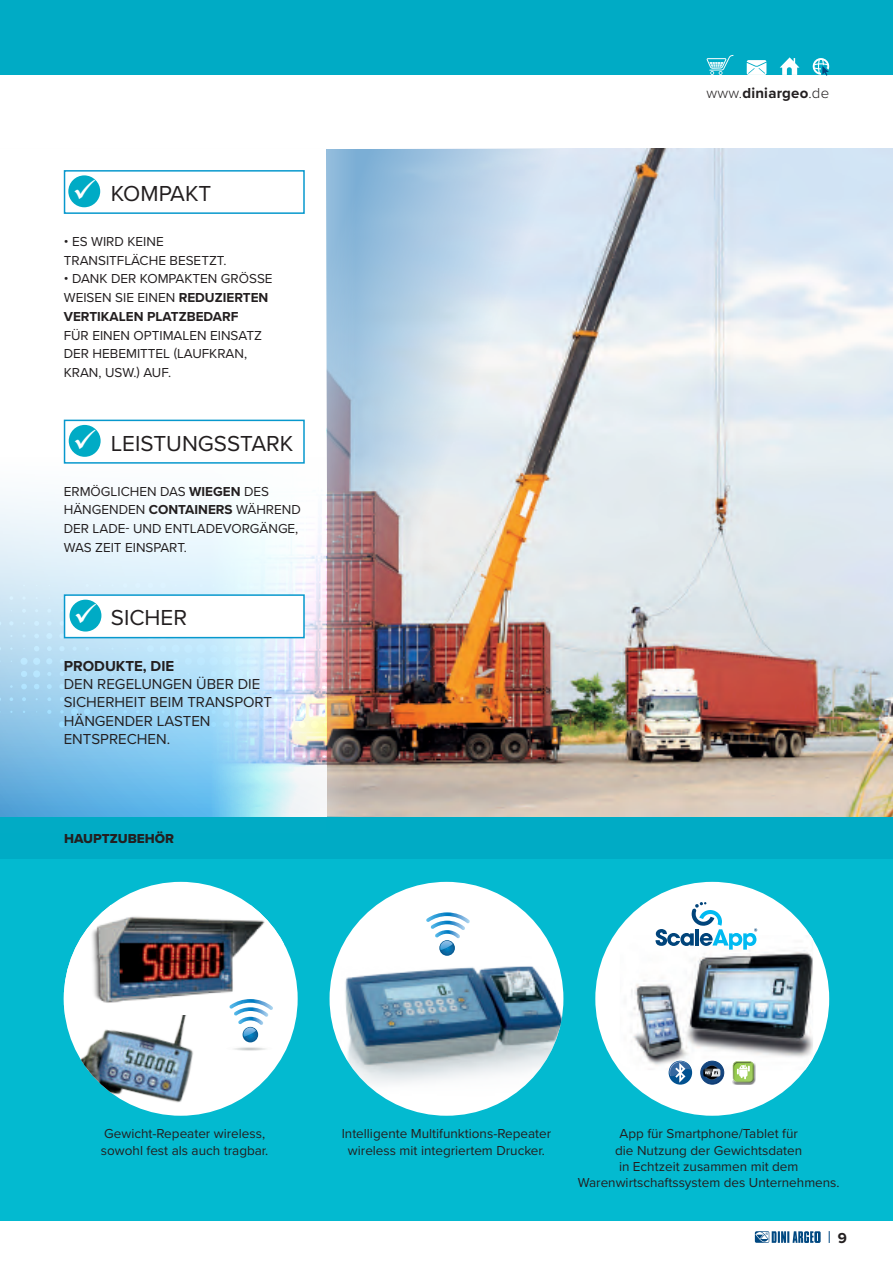
<style>
.page{position:relative;width:893px;height:1263px;background:#fff}
.page>*{position:absolute;margin:0;border:0;box-sizing:border-box;transform-origin:0 0}
.t1{font:22.5px "Proxima Nova";color:#231f20}
.t2{font:15px/18px "Proxima Nova";color:#231f20}
.t3{font:700 15px "Proxima Nova";color:#231f20}
.t4{font:13.5px/18.8px "Proxima Nova";color:#231f20}
.t5{font:13.5px "Proxima Nova Extrabld";color:#231f20}
.s1{font-weight:700}
.s2{font-weight:300}
</style>
<div class="page">
<div style="left:0;top:0;width:893px;height:75px;background:#00abc5"></div>
<svg style="left:829px;top:1231px;width:1px;height:12px"></svg>
<svg style="left:755px;top:1231px;width:66px;height:12px"></svg>
<svg style="left:813px;top:58px;width:16px;height:18px"></svg>
<svg style="left:780px;top:57px;width:19px;height:18px"></svg>
<svg style="left:747px;top:60px;width:19px;height:15px"></svg>
<svg style="left:707px;top:55px;width:27px;height:20px"></svg>
<div style="left:0;top:857px;width:893px;height:363px;background:#03bad0"></div>
<div style="left:0;top:816px;width:893px;height:43px;background:#00abc5"></div>
<hr style="left:0;top:816px;width:1px;height:404px;background:#dcdddf">
<div style="left:64px;top:882px;width:234px;height:234px;background:#fff;border-radius:50%"></div>
<img style="left:81px;top:1015px;width:139px;height:100px">
<img style="left:76px;top:905px;width:196px;height:98px">
<div style="left:595px;top:882px;width:234px;height:234px;background:#fff;border-radius:50%"></div>
<img style="left:631px;top:935px;width:182px;height:135px">
<svg style="left:656px;top:902px;width:101px;height:47px"></svg>
<svg style="left:669px;top:1061px;width:23px;height:23px"></svg>
<svg style="left:669px;top:1061px;width:22px;height:22px"></svg>
<svg style="left:700px;top:1061px;width:24px;height:24px"></svg>
<div style="left:701px;top:1061px;width:23px;height:23px;background:#14467f;border-radius:50%"></div>
<div style="left:700px;top:1061px;width:24px;height:23px;border:1px solid #14467f;border-radius:50%"></div>
<svg style="left:703px;top:1064px;width:20px;height:20px"></svg>
<div style="left:732px;top:1061px;width:23px;height:20px;background:#fff"></div>
<div style="left:732px;top:1062px;width:24px;height:23px;background:#0b0e10;opacity:.5"></div>
<svg style="left:733px;top:1061px;width:21px;height:21px"></svg>
<img style="left:326px;top:149px;width:567px;height:667px">
<svg style="left:325px;top:670px;width:1px;height:33px"></svg>
<svg style="left:0;top:170px;width:325px;height:663px"></svg>
<svg style="left:243px;top:1027px;width:15px;height:15px"></svg>
<svg style="left:229px;top:999px;width:44px;height:38px"></svg>
<svg style="left:234px;top:1047px;width:32px;height:4px"></svg>
<div style="left:330px;top:882px;width:233px;height:234px;background:#fff;border-radius:50%"></div>
<img style="left:330px;top:894px;width:233px;height:209px">
<svg style="left:439px;top:940px;width:16px;height:16px"></svg>
<svg style="left:440px;top:941px;width:14px;height:14px"></svg>
<svg style="left:426px;top:912px;width:44px;height:38px"></svg>
<div style="left:64px;top:170px;width:241px;height:44px;background:#fff;border:2px solid #0798cd"></div>
<div style="left:65px;top:420px;width:239px;height:43px;background:#fff"></div>
<div style="left:69px;top:425px;width:32px;height:32px;background:#00abc5;border-radius:50%"></div>
<div style="left:64px;top:420px;width:241px;height:44px;border:2px solid #0798cd"></div>
<div style="left:65px;top:595px;width:239px;height:43px;background:#fff"></div>
<div style="left:70px;top:600px;width:31px;height:31px;background:#00abc5;border-radius:50%"></div>
<div style="left:64px;top:594px;width:241px;height:44px;border:2px solid #0798cd"></div>
<div style="left:68px;top:175px;width:32px;height:32px;background:#00abc5;border-radius:50%"></div>
<svg style="left:74px;top:599px;width:27px;height:25px"></svg>
<h1 class="t1" style="left:111px;top:177px;width:102px">KOMPAKT</h1>
<p class="t4" style="left:64px;top:231px;width:164px">• ES WIRD KEINE<br>TRANSITFLÄCHE BESETZT.</p>
<p class="t4" style="left:64px;top:269px;width:210px">• DANK DER KOMPAKTEN GRÖSSE<br>WEISEN SIE EINEN <span class="s1">REDUZIERTEN<br>VERTIKALEN PLATZBEDARF</span></p>
<p class="t4" style="left:64px;top:325px;width:200px">FÜR EINEN OPTIMALEN EINSATZ<br>DER HEBEMITTEL (LAUFKRAN,<br>KRAN, USW.) AUF.</p>
<h1 class="t1" style="left:111px;top:426px;width:184px">LEISTUNGSSTARK</h1>
<p class="t4" style="left:64px;top:481px;width:239px">ERMÖGLICHEN DAS <span class="s1">WIEGEN</span> DES<br>HÄNGENDEN <span class="s1">CONTAINERS</span> WÄHREND<br>DER LADE- UND ENTLADEVORGÄNGE,<br>WAS ZEIT EINSPART.</p>
<h1 class="t1" style="left:111px;top:601px;width:78px">SICHER</h1>
<p class="t3" style="left:64px;top:655px;width:112px">PRODUKTE, DIE</p>
<p class="t2" style="left:64px;top:675px;width:210px">DEN REGELUNGEN ÜBER DIE<br>SICHERHEIT BEIM TRANSPORT<br>HÄNGENDER LASTEN<br>ENTSPRECHEN.</p>
<p class="t5" style="left:64px;top:828px;width:111px">HAUPTZUBEHÖR</p>
<p class="t3" style="left:707px;top:81px;width:124px"><span class="s2">www.</span>diniargeo<span class="s2">.de</span></p>
<p class="t4" style="left:101px;top:1125px;width:169px;line-height:16.2px">Gewicht-Repeater wireless, sowohl fest als auch tragbar.</p>
<p class="t4" style="left:342px;top:1125px;width:211px;line-height:16.2px;text-align:center">Intelligente Multifunktions-Repeater wireless mit integriertem Drucker.</p>
<p class="t4" style="left:578px;top:1125px;width:263px;line-height:16.2px;text-align:center">App für Smartphone/Tablet für<br>die Nutzung der Gewichtsdaten<br>in Echtzeit zusammen mit dem Warenwirtschaftssystem des Unternehmens.</p>
<p class="t3" style="left:838px;top:1227px;width:11px">9</p>
</div>
